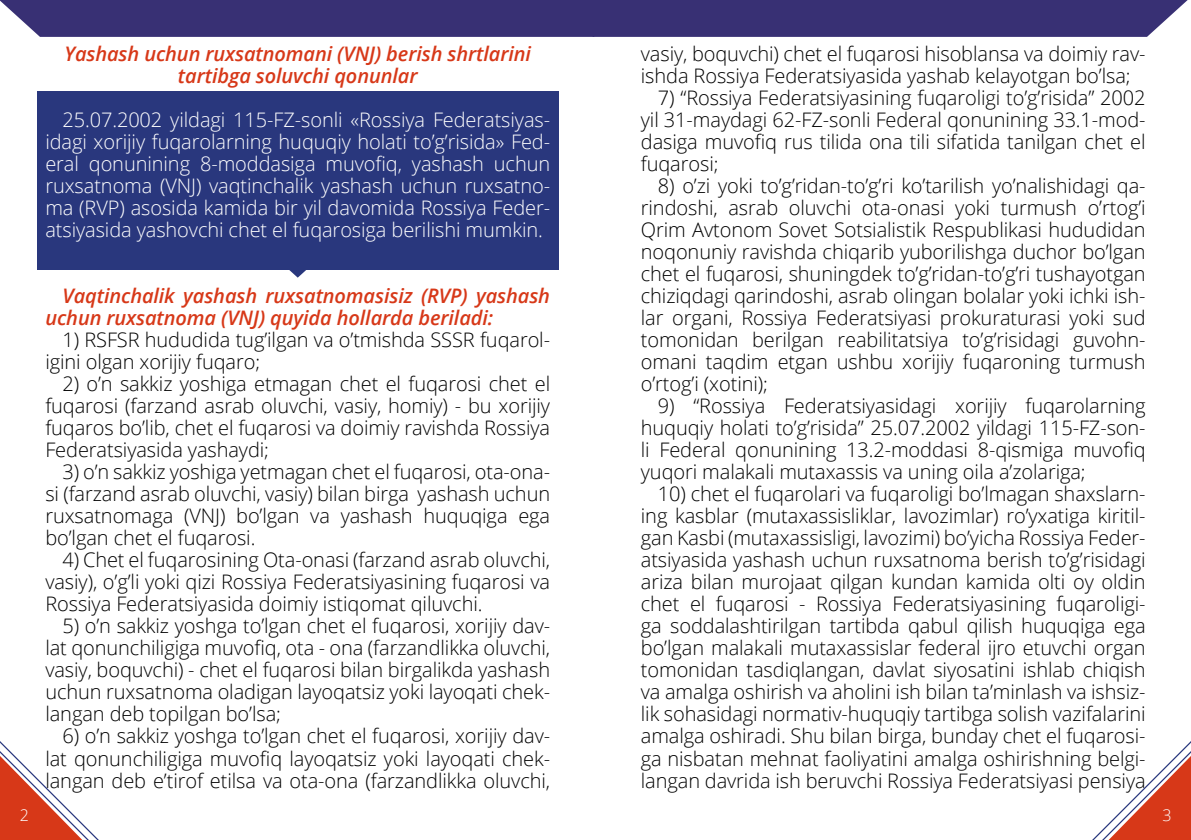
<style>
.page{position:relative;width:1191px;height:840px;background:#fff}
.page>*{position:absolute;margin:0;border:0;box-sizing:border-box;transform-origin:0 0}
.t1{font:300 20px/22px "Open Sans";letter-spacing:-.005em;color:#000;text-align:justify}
.t2{font:300 20px/22px "Open Sans";letter-spacing:-.005em;color:#fff;text-align:justify}
.t3{font:italic 600 20px/22px "Open Sans";letter-spacing:-.005em;color:#d73818;text-align:center}
.t4{font:300 16px "Open Sans";color:#fff}
</style>
<div class="page">
<div style="left:0;top:0;width:1188px;height:37px;background:#383074"></div>
<svg style="left:0;top:741px;width:98px;height:98px"></svg>
<svg style="left:1093px;top:741px;width:98px;height:98px"></svg>
<svg style="left:283px;top:269px;width:30px;height:8px"></svg>
<div style="left:37px;top:91px;width:521px;height:178px;background:#29377d"></div>
<p class="t3" style="left:64px;top:42px;width:468px">Yashash uchun ruxsatnomani (VNJ) berish shrtlarini tartibga soluvchi qonunlar</p>
<p class="t2" style="left:45px;top:108px;width:506px;text-indent:17px">25.07.2002 yildagi 115-FZ-sonli «Rossiya Federatsiyas&shy;idagi xorijiy fuqarolarning huquqiy holati to’g’risida» Fed&shy;eral qonunining 8-moddasiga muvofiq, yashash uchun ruxsatnoma (VNJ) vaqtinchalik yashash uchun ruxsatno&shy;ma (RVP) asosida kamida bir yil davomida Rossiya Feder&shy;atsiyasida yashovchi chet el fuqarosiga berilishi mumkin.</p>
<p class="t3" style="left:45px;top:284px;width:506px;text-align:left;text-indent:17px">Vaqtinchalik yashash ruxsatnomasisiz (RVP) yashash uchun ruxsatnoma (VNJ) quyida hollarda beriladi:</p>
<p class="t1" style="left:45px;top:328px;width:506px;text-indent:17px">1) RSFSR hududida tug’ilgan va o’tmishda SSSR fuqarol&shy;igini olgan xorijiy fuqaro;</p>
<p class="t1" style="left:45px;top:372px;width:506px;text-indent:17px">2) o’n sakkiz yoshiga etmagan chet el fuqarosi chet el fuqarosi (farzand asrab oluvchi, vasiy, homiy) - bu xorijiy fuqaros bo’lib, chet el fuqarosi va doimiy ravishda Rossiya Federatsiyasida yashaydi;</p>
<p class="t1" style="left:45px;top:460px;width:506px;text-indent:17px">3) o’n sakkiz yoshiga yetmagan chet el fuqarosi, ota-ona&shy;si (farzand asrab oluvchi, vasiy) bilan birga yashash uchun ruxsatnomaga (VNJ) bo’lgan va yashash huquqiga ega bo’lgan chet el fuqarosi.</p>
<p class="t1" style="left:45px;top:548px;width:506px;text-indent:17px">4) Chet el fuqarosining Ota-onasi (farzand asrab oluvchi, vasiy), o’g’li yoki qizi Rossiya Federatsiyasining fuqarosi va Rossiya Federatsiyasida doimiy istiqomat qiluvchi.</p>
<p class="t1" style="left:45px;top:614px;width:506px;text-indent:17px">5) o’n sakkiz yoshga to’lgan chet el fuqarosi, xorijiy dav&shy;lat qonunchiligiga muvofiq, ota - ona (farzandlikka oluvchi, vasiy, boquvchi) - chet el fuqarosi bilan birgalikda yashash uchun ruxsatnoma oladigan layoqatsiz yoki layoqati chek&shy;langan deb topilgan bo’lsa;</p>
<p class="t1" style="left:45px;top:724px;width:506px;text-indent:17px">6) o’n sakkiz yoshga to’lgan chet el fuqarosi, xorijiy dav&shy;lat qonunchiligiga muvofiq layoqatsiz yoki layoqati chek&shy;langan deb e’tirof etilsa va ota-ona (farzandlikka oluvchi,</p>
<p class="t1" style="left:641px;top:42px;width:506px">vasiy, boquvchi) chet el fuqarosi hisoblansa va doimiy rav&shy;ishda Rossiya Federatsiyasida yashab kelayotgan bo’lsa;</p>
<p class="t1" style="left:641px;top:86px;width:506px;text-indent:17px">7) “Rossiya Federatsiyasining fuqaroligi to’g’risida” 2002 yil 31-maydagi 62-FZ-sonli Federal qonunining 33.1-mod&shy;dasiga muvofiq rus tilida ona tili sifatida tanilgan chet el fuqarosi;</p>
<p class="t1" style="left:641px;top:174px;width:506px;text-indent:17px">8) o’zi yoki to’g’ridan-to’g’ri ko’tarilish yo’nalishidagi qa&shy;rindoshi, asrab oluvchi ota-onasi yoki turmush o’rtog’i Qrim Avtonom Sovet Sotsialistik Respublikasi hududidan noqonuniy ravishda chiqarib yuborilishga duchor bo’lgan chet el fuqarosi, shuningdek to’g’ridan-to’g’ri tushayotgan chiziqdagi qarindoshi, asrab olingan bolalar yoki ichki ish&shy;lar organi, Rossiya Federatsiyasi prokuraturasi yoki sud tomonidan berilgan reabilitatsiya to’g’risidagi guvohn&shy;omani taqdim etgan ushbu xorijiy fuqaroning turmush o’rtog’i (xotini);</p>
<p class="t1" style="left:641px;top:394px;width:506px;text-indent:17px">9) “Rossiya Federatsiyasidagi xorijiy fuqarolarning huquqiy holati to’g’risida” 25.07.2002 yildagi 115-FZ-son&shy;li Federal qonunining 13.2-moddasi 8-qismiga muvofiq yuqori malakali mutaxassis va uning oila a’zolariga;</p>
<p class="t1" style="left:641px;top:482px;width:506px;text-indent:17px">10) chet el fuqarolari va fuqaroligi bo’lmagan shaxslarn&shy;ing kasblar (mutaxassisliklar, lavozimlar) ro’yxatiga kiritil&shy;gan Kasbi (mutaxassisligi, lavozimi) bo’yicha Rossiya Feder&shy;atsiyasida yashash uchun ruxsatnoma berish to’g’risidagi ariza bilan murojaat qilgan kundan kamida olti oy oldin chet el fuqarosi - Rossiya Federatsiyasining fuqaroligi&shy;ga soddalashtirilgan tartibda qabul qilish huquqiga ega bo’lgan malakali mutaxassislar federal ijro etuvchi organ tomonidan tasdiqlangan, davlat siyosatini ishlab chiqish va amalga oshirish va aholini ish bilan ta’minlash va ishsiz&shy;lik sohasidagi normativ-huquqiy tartibga solish vazifalarini amalga oshiradi. Shu bilan birga, bunday chet el fuqarosi&shy;ga nisbatan mehnat faoliyatini amalga oshirishning belgi&shy;langan davrida ish beruvchi Rossiya Federatsiyasi pensiya</p>
<p class="t4" style="left:20px;top:803px;width:11px">2</p>
<p class="t4" style="left:1162px;top:803px;width:11px">3</p>
</div>
